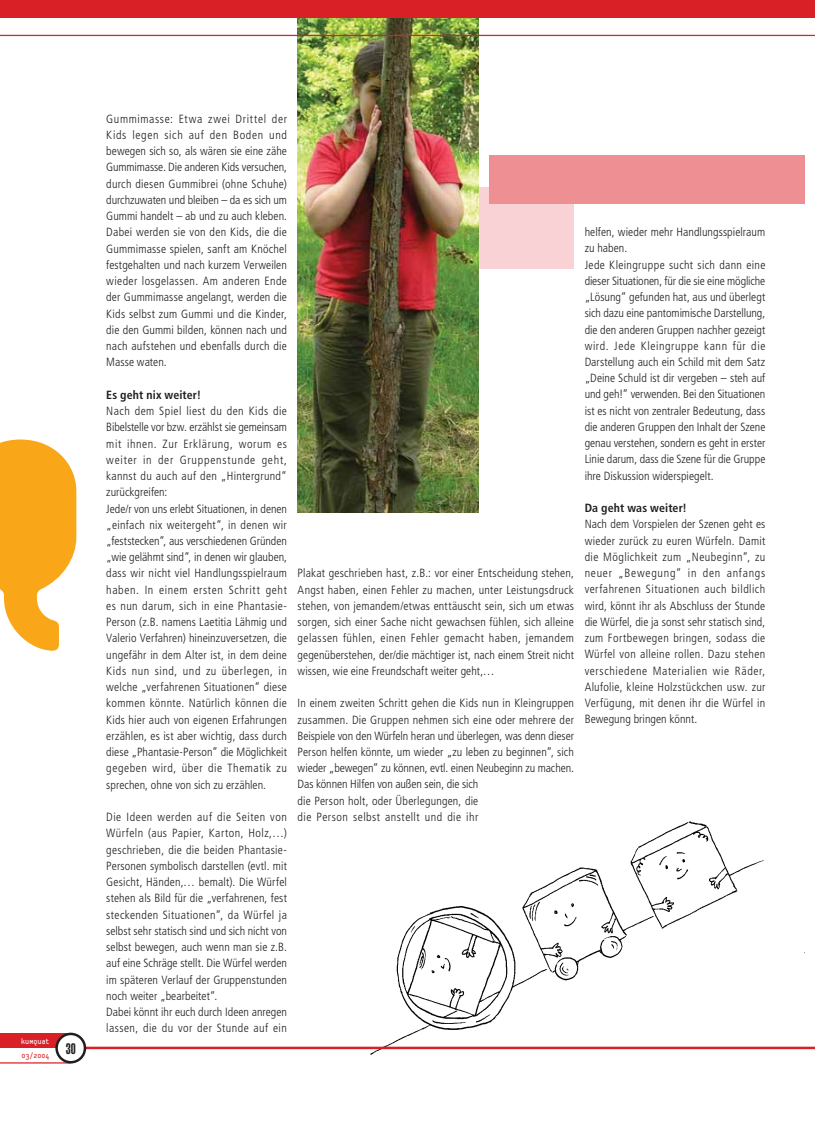
<style>
.page{position:relative;width:815px;height:1134px;background:#fff}
.page>*{position:absolute;margin:0;border:0;box-sizing:border-box;transform-origin:0 0}
.t1{font:900 extra-condensed 15px "Helvetica";color:#221e1f}
.t2{font:300 condensed 11.88px/16.2px "Frutiger";letter-spacing:.01em;color:#221e1f;text-align:justify}
.t3{font:700 condensed 11.88px "Frutiger";letter-spacing:.01em;color:#221e1f}
.t4{font:8.75px "Platelet";color:#fff}
.t5{font:8.75px "Platelet";color:#da2027}
</style>
<div class="page">
<div style="left:319px;top:188px;width:255px;height:81px;background:#f8d2d4"></div>
<svg style="left:0;top:439px;width:76px;height:212px"></svg>
<img style="left:334px;top:821px;width:476px;height:234px">
<img style="left:298px;top:18px;width:180px;height:495px">
<div style="left:489px;top:155px;width:315px;height:49px;background:#ed8f93"></div>
<hr style="left:0;top:35px;width:815px;height:1px;background:#da2027">
<hr style="left:85px;top:1047px;width:730px;height:2px;background:#da2027">
<div style="left:0;top:1033px;width:72px;height:14px;background:#da2027"></div>
<hr style="left:0;top:1062px;width:71px;height:1px;background:#da2027">
<div style="left:57px;top:1034px;width:28px;height:28px;background:#fff;border-radius:50%"></div>
<div style="left:55px;top:1033px;width:31px;height:30px;border:2px solid #221e1f;border-radius:50%"></div>
<div style="left:0;top:0;width:815px;height:18px;background:#da2027"></div>
<p class="t4" style="left:21px;top:1038px;width:30px">kuMquat</p>
<p class="t5" style="left:21px;top:1052px;width:30px">03/2004</p>
<p class="t1" style="left:66px;top:1040px;width:11px">30</p>
<p class="t2" style="left:106px;top:110px;width:182px">Gummimasse: Etwa zwei Drittel der Kids legen sich auf den Boden und bewegen sich so, als wären sie eine zähe Gummimasse. Die anderen Kids versuchen, durch diesen Gummibrei (ohne Schuhe) durchzuwaten und bleiben – da es sich um Gummi handelt – ab und zu auch kleben.<br>Dabei werden sie von den Kids, die die Gummimasse spielen, sanft am Knöchel festgehalten und nach kurzem Verweilen wieder losgelassen. Am anderen Ende der Gummimasse angelangt, werden die Kids selbst zum Gummi und die Kinder, die den Gummi bilden, können nach und nach aufstehen und ebenfalls durch die Masse waten.</p>
<p class="t3" style="left:106px;top:388px;width:96px">Es geht nix weiter!</p>
<p class="t2" style="left:106px;top:403px;width:182px;text-align:left">Nach dem Spiel liest du den Kids die Bibelstelle vor bzw. erzählst sie gemeinsam mit ihnen. Zur Erklärung, worum es weiter in der Gruppenstunde geht, kannst du auch auf den „Hintergrund“ zurückgreifen:<br>Jede/r von uns erlebt Situationen, in denen „einfach nix weitergeht“, in denen wir „feststecken“, aus verschiedenen Gründen „wie gelähmt sind“, in denen wir glauben, dass wir nicht viel Handlungsspielraum haben. In einem ersten Schritt geht es nun darum, sich in eine Phantasie-Person (z.B. namens Laetitia Lähmig und Valerio Verfahren) hineinzuversetzen, die ungefähr in dem Alter ist, in dem deine Kids nun sind, und zu überlegen, in welche „verfahrenen Situationen“ diese kommen könnte. Natürlich können die Kids hier auch von eigenen Erfahrungen erzählen, es ist aber wichtig, dass durch diese „Phantasie-Person“ die Möglichkeit gegeben wird, über die Thematik zu sprechen, ohne von sich zu erzählen.</p>
<p class="t2" style="left:106px;top:809px;width:182px;text-align:left">Die Ideen werden auf die Seiten von Würfeln (aus Papier, Karton, Holz,…) geschrieben, die die beiden Phantasie-Personen symbolisch darstellen (evtl. mit Gesicht, Händen,… bemalt). Die Würfel stehen als Bild für die „verfahrenen, fest steckenden Situationen“, da Würfel ja selbst sehr statisch sind und sich nicht von selbst bewegen, auch wenn man sie z.B. auf eine Schräge stellt. Die Würfel werden im späteren Verlauf der Gruppenstunden noch weiter „bearbeitet“.<br>Dabei könnt ihr euch durch Ideen anregen lassen, die du vor der Stunde auf ein</p>
<p class="t2" style="left:298px;top:565px;width:278px">Plakat geschrieben hast, z.B.: vor einer Entscheidung stehen, Angst haben, einen Fehler zu machen, unter Leistungsdruck stehen, von jemandem/etwas enttäuscht sein, sich um etwas sorgen, sich einer Sache nicht gewachsen fühlen, sich alleine gelassen fühlen, einen Fehler gemacht haben, jemandem gegenüberstehen, der/die mächtiger ist, nach einem Streit nicht wissen, wie eine Freundschaft weiter geht,…</p>
<p class="t2" style="left:298px;top:695px;width:278px">In einem zweiten Schritt gehen die Kids nun in Kleingruppen zusammen. Die Gruppen nehmen sich eine oder mehrere der Beispiele von den Würfeln heran und überlegen, was denn dieser Person helfen könnte, um wieder „zu leben zu beginnen“, sich wieder „bewegen“ zu können, evtl. einen Neubeginn zu machen.</p>
<p class="t2" style="left:298px;top:776px;width:182px">Das können Hilfen von außen sein, die sich die Person holt, oder Überlegungen, die die Person selbst anstellt und die ihr</p>
<p class="t2" style="left:585px;top:224px;width:182px;text-align:left">helfen, wieder mehr Handlungsspielraum zu haben.<br>Jede Kleingruppe sucht sich dann eine dieser Situationen, für die sie eine mögliche „Lösung“ gefunden hat, aus und überlegt sich dazu eine pantomimische Darstellung, die den anderen Gruppen nachher gezeigt wird. Jede Kleingruppe kann für die Darstellung auch ein Schild mit dem Satz „Deine Schuld ist dir vergeben – steh auf und geh!“ verwenden. Bei den Situationen ist es nicht von zentraler Bedeutung, dass die anderen Gruppen den Inhalt der Szene genau verstehen, sondern es geht in erster Linie darum, dass die Szene für die Gruppe ihre Diskussion widerspiegelt.</p>
<p class="t3" style="left:585px;top:501px;width:104px">Da geht was weiter!</p>
<p class="t2" style="left:585px;top:516px;width:182px">Nach dem Vorspielen der Szenen geht es wieder zurück zu euren Würfeln. Damit die Möglichkeit zum „Neubeginn“, zu neuer „Bewegung“ in den anfangs verfahrenen Situationen auch bildlich wird, könnt ihr als Abschluss der Stunde die Würfel, die ja sonst sehr statisch sind, zum Fortbewegen bringen, sodass die Würfel von alleine rollen. Dazu stehen verschiedene Materialien wie Räder, Alufolie, kleine Holzstückchen usw. zur Verfügung, mit denen ihr die Würfel in Bewegung bringen könnt.</p>
</div>
